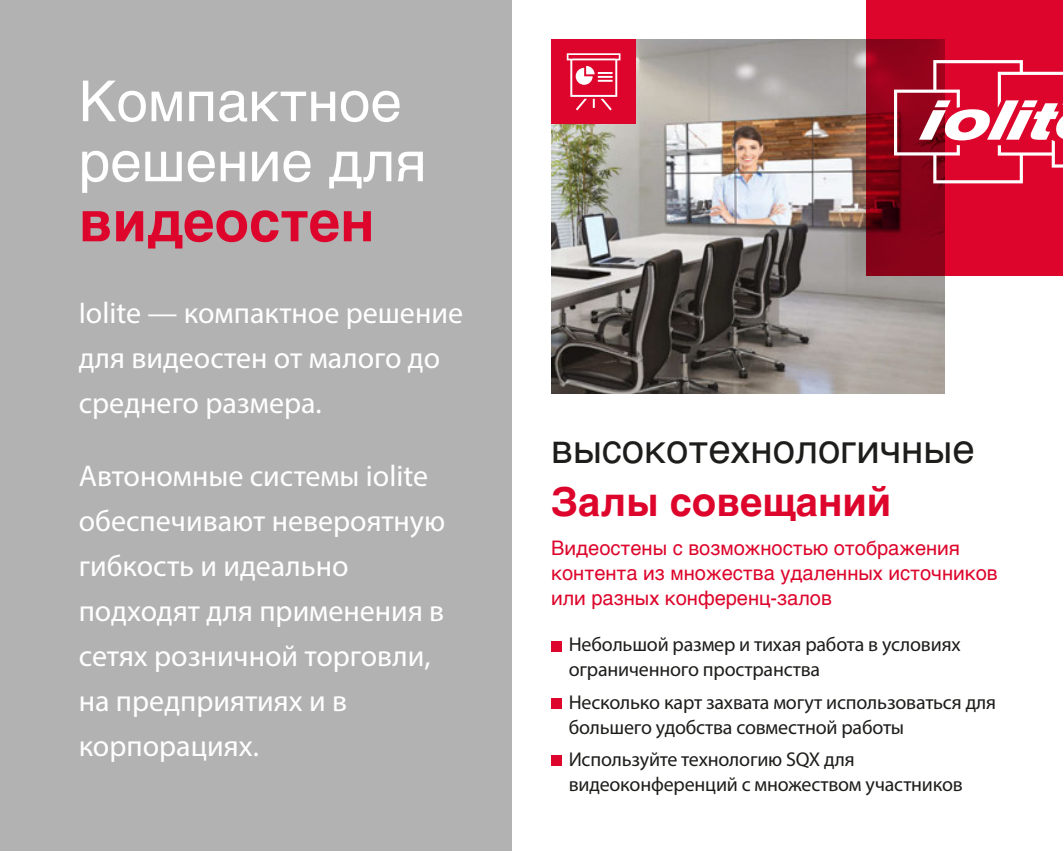
<style>
.page{position:relative;width:1063px;height:851px;background:#fff}
.page>*{position:absolute;margin:0;border:0;box-sizing:border-box;transform-origin:0 0}
.t1{font:56.5px/60px "Helvetica";color:#fff}
.t2{font:700 56.5px "Helvetica";color:#dd052b}
.t3{font:40px "Helvetica";color:#1d1d1b}
.t4{font:700 40px "Helvetica";color:#dd052b}
.t5{font:30px/45px "Myriad Pro";color:#fff}
.t6{font:20px/25px "Myriad Pro";letter-spacing:-.01em;color:#1d1d1b}
.t7{font:20px/25px "Helvetica";color:#dd052b}
</style>
<div class="page">
<div style="left:866px;top:0;width:197px;height:276px;background:#dd052b"></div>
<img style="left:551px;top:39px;width:394px;height:355px">
<div style="left:551px;top:640px;width:11px;height:11px;background:#dd052b"></div>
<div style="left:551px;top:697px;width:11px;height:11px;background:#dd052b"></div>
<div style="left:551px;top:755px;width:11px;height:10px;background:#dd052b"></div>
<div style="left:0;top:0;width:512px;height:850px;background:#b3b2b2"></div>
<div style="left:551px;top:39px;width:85px;height:85px;background:#dd052b"></div>
<svg style="left:567px;top:53px;width:53px;height:57px"></svg>
<svg style="left:894px;top:60px;width:169px;height:123px"></svg>
<h1 class="t1" style="left:79px;top:73px;width:349px">Компактное решение для</h1>
<h1 class="t2" style="left:79px;top:176px;width:297px">видеостен</h1>
<h3 class="t5" style="left:79px;top:289px;width:386px">Iolite — компактное решение для видеостен от малого до среднего размера.</h3>
<h3 class="t5" style="left:79px;top:453px;width:368px">Автономные системы iolite обеспечивают невероятную гибкость и идеально подходят для применения в сетях розничной торговли, на предприятиях и в корпорациях.</h3>
<h2 class="t3" style="left:551px;top:418px;width:425px">высокотехнологичные</h2>
<h2 class="t4" style="left:551px;top:469px;width:342px">Залы совещаний</h2>
<p class="t7" style="left:551px;top:536px;width:448px">Видеостены с возможностью отображения контента из множества удаленных источников или разных конференц-залов</p>
<p class="t6" style="left:569px;top:631px;width:394px">Небольшой размер и тихая работа в условиях ограниченного пространства</p>
<p class="t6" style="left:569px;top:689px;width:429px">Несколько карт захвата могут использоваться для большего удобства совместной работы</p>
<p class="t6" style="left:569px;top:746px;width:396px">Используйте технологию SQX для видеоконференций с множеством участников</p>
</div>
